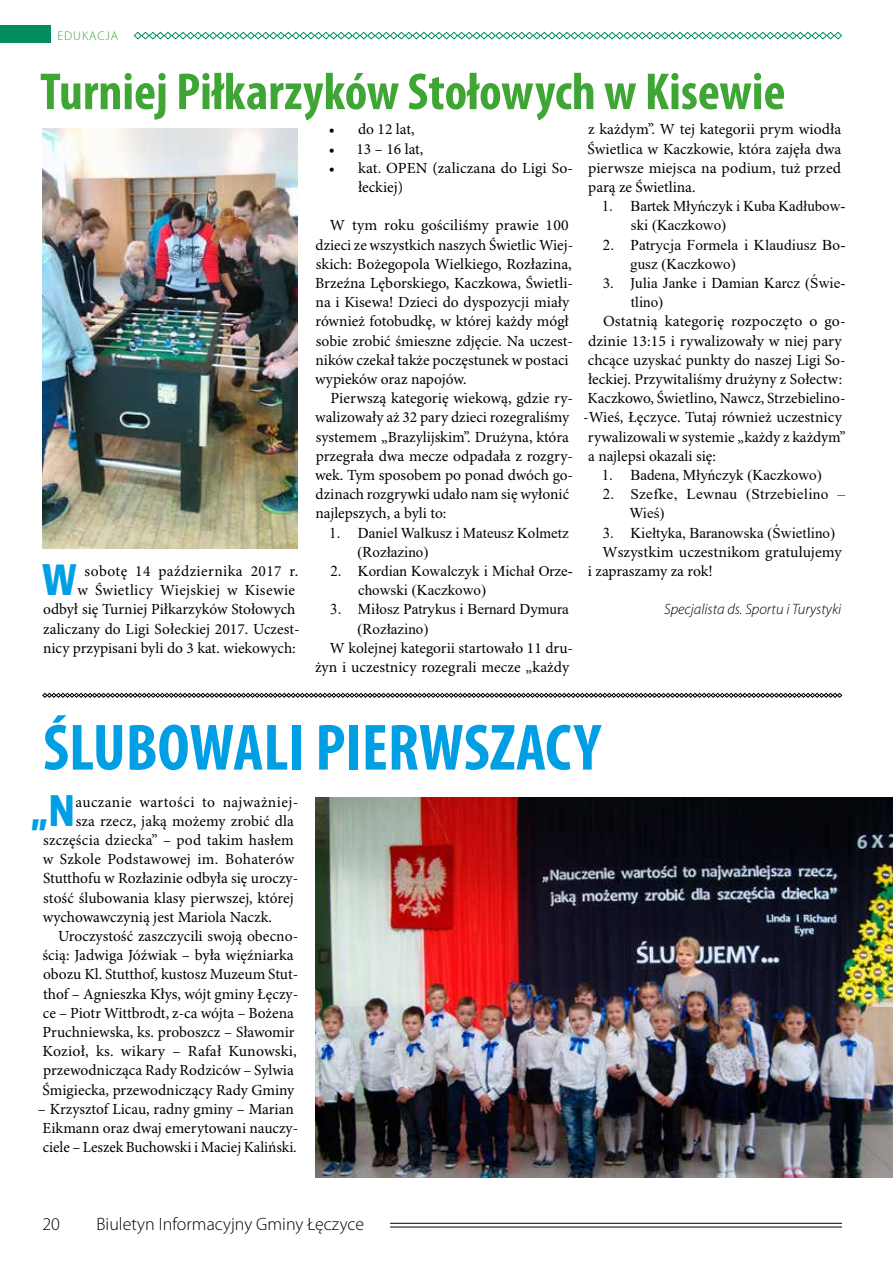
<style>
.page{position:relative;width:893px;height:1263px;background:#fff}
.page>*{position:absolute;margin:0;border:0;box-sizing:border-box;transform-origin:0 0}
.t1{font:700 condensed 66px "Myriad Pro";color:#009fe3}
.t2{font:700 condensed 52.5px "Myriad Pro";color:#3fa535}
.t3{font:700 condensed 40.95px "Bernino Sans";color:#009fe3}
.t4{font:300 18px "Myriad Pro";color:#000}
.t5{font:15.45px/19.2px "Minion Pro";color:#000}
.t6{font:15.45px "Minion Pro";letter-spacing:.025em;color:#000}
.t7{font:15px/19.2px "Times New Roman";color:#000}
.t8{font:15px/19.2px "Times New Roman";letter-spacing:.02em;color:#000}
.t9{font:italic 300 15px "Myriad Pro";color:#000}
.t10{font:300 12.6px "Myriad Pro";letter-spacing:.07em;color:#3fa535}
.s1{font-family:"Minion Pro";font-size:15.45px}
</style>
<div class="page">
<hr style="left:390px;top:1223px;width:452px;height:1px;background:#000">
<hr style="left:390px;top:1227px;width:452px;height:1px;background:#000">
<img style="left:43px;top:128px;width:254px;height:421px">
<img style="left:315px;top:797px;width:578px;height:380px">
<div style="left:0;top:26px;width:51px;height:17px;background:#018d5f"></div>
<svg style="left:133px;top:31px;width:709px;height:9px"></svg>
<svg style="left:42px;top:693px;width:800px;height:5px"></svg>
<p class="t10" style="left:57px;top:29px;width:62px">EDUKACJA</p>
<h2 class="t2" style="left:40px;top:63px;width:747px">Turniej Piłkarzyków Stołowych w Kisewie</h2>
<h3 class="t3" style="left:42px;top:555px;width:37px">W</h3>
<p class="t5" style="left:43px;top:562px;width:258px;text-align:right">sobotę 14 października 2017 r.<br>w Świetlicy Wiejskiej w Kisewie odbył się Turniej Piłkarzyków Stołowych zaliczany do Ligi Sołeckiej 2017. Uczest&shy;nicy przypisani byli do 3 kat. wiekowych:</p>
<p class="t5" style="left:329px;top:121px;width:87px">• do 12 lat,</p>
<p class="t5" style="left:329px;top:140px;width:96px">• 13 – 16 lat,</p>
<p class="t5" style="left:358px;top:159px;width:217px;text-indent:-29px">• kat. OPEN (zaliczana do Ligi So&shy;łeckiej)</p>
<p class="t5" style="left:315px;top:216px;width:259px;text-indent:15px">W tym roku gościliśmy prawie 100 dzieci ze wszystkich naszych Świetlic Wiej&shy;skich: Bożegopola Wielkiego, Rozłazina, Brzeźna Lęborskiego, Kaczkowa, Świetli&shy;na i Kisewa! Dzieci do dyspozycji miały również fotobudkę, w której każdy mógł sobie zrobić śmieszne zdjęcie. Na uczest&shy;ników czekał także poczęstunek w postaci wypieków oraz napojów.</p>
<p class="t5" style="left:315px;top:389px;width:259px;text-indent:15px">Pierwszą kategorię wiekową, gdzie ry&shy;walizowały aż 32 pary dzieci rozegraliśmy systemem „Brazylijskim”. Drużyna, która przegrała dwa mecze odpadała z rozgry&shy;wek. Tym sposobem po ponad dwóch go&shy;dzinach rozgrywki udało nam się wyłonić najlepszych, a byli to:</p>
<p class="t7" style="left:358px;top:523px;width:213px;text-indent:-28px">1. Daniel Walkusz i Mateusz Kolmetz (Rozłazino)</p>
<p class="t7" style="left:358px;top:561px;width:216px;text-indent:-28px">2. Kordian Kowalczyk i Michał Orze&shy;chowski (Kaczkowo)</p>
<p class="t7" style="left:358px;top:599px;width:213px;text-indent:-27px">3. Miłosz Patrykus i Bernard Dymura (Rozłazino)</p>
<p class="t5" style="left:315px;top:639px;width:260px;text-align:right">W kolejnej kategorii startowało 11 dru&shy;żyn i uczestnicy rozegrali mecze „każdy</p>
<p class="t5" style="left:588px;top:120px;width:255px;text-align:justify">z każdym”. W tej kategorii prym wiodła Świetlica w Kaczkowie, która zajęła dwa pierwsze miejsca na podium, tuż przed parą ze Świetlina.</p>
<p class="t7" style="left:631px;top:196px;width:216px;text-indent:-29px">1. Bartek Młyńczyk i Kuba Kadłubow&shy;ski (Kaczkowo)</p>
<p class="t7" style="left:630px;top:235px;width:217px;text-indent:-27px">2. Patrycja Formela i Klaudiusz Bo&shy;gusz (Kaczkowo)</p>
<p class="t7" style="left:631px;top:273px;width:216px;text-indent:-28px"><span class="s1">3. J</span>ulia Janke i Damian Karcz (Świe&shy;tlino)</p>
<p class="t5" style="left:603px;top:312px;width:244px">Ostatnią kategorię rozpoczęto o go-</p>
<p class="t5" style="left:588px;top:332px;width:255px">dzinie 13:15 i rywalizowały w niej pary</p>
<p class="t5" style="left:588px;top:351px;width:259px">chcące uzyskać punkty do naszej Ligi So-</p>
<p class="t5" style="left:588px;top:370px;width:256px">łeckiej. Przywitaliśmy drużyny z Sołectw:</p>
<p class="t5" style="left:588px;top:389px;width:259px">Kaczkowo, Świetlino, Nawcz, Strzebielino-</p>
<p class="t5" style="left:583px;top:408px;width:260px">-Wieś, Łęczyce. Tutaj również uczestnicy</p>
<p class="t5" style="left:588px;top:428px;width:259px">rywalizowali w systemie „każdy z każdym”</p>
<p class="t5" style="left:588px;top:447px;width:129px">a najlepsi okazali się:</p>
<p class="t7" style="left:602px;top:465px;width:221px">1. Badena, Młyńczyk (Kaczkowo)</p>
<p class="t8" style="left:629px;top:484px;width:217px;text-indent:-26px">2. Szefke, Lewnau (Strzebielino –<br>Wieś)</p>
<p class="t7" style="left:603px;top:523px;width:234px">3. Kiełtyka, Baranowska (Świetlino)</p>
<p class="t5" style="left:588px;top:543px;width:255px;text-indent:14px">Wszystkim uczestnikom gratulujemy i zapraszamy za rok!</p>
<p class="t9" style="left:664px;top:601px;width:179px">Specjalista ds. Sportu i Turystyki</p>
<h1 class="t1" style="left:43px;top:711px;width:559px">ŚLUBOWALI PIERWSZACY</h1>
<h3 class="t3" style="left:31px;top:786px;width:46px">„N</h3>
<p class="t6" style="left:76px;top:792px;width:224px">auczanie wartości to najważniej-</p>
<p class="t5" style="left:76px;top:812px;width:220px">sza rzecz, jaką możemy zrobić dla</p>
<p class="t5" style="left:43px;top:831px;width:252px">szczęścia dziecka” – pod takim hasłem</p>
<p class="t5" style="left:43px;top:850px;width:253px">w Szkole Podstawowej im. Bohaterów</p>
<p class="t5" style="left:43px;top:869px;width:257px">Stutthofu w Rozłazinie odbyła się uroczy-</p>
<p class="t5" style="left:43px;top:888px;width:252px">stość ślubowania klasy pierwszej, której</p>
<p class="t5" style="left:43px;top:908px;width:231px">wychowawczynią jest Mariola Naczk.</p>
<p class="t5" style="left:58px;top:927px;width:242px">Uroczystość zaszczycili swoją obecno-</p>
<p class="t5" style="left:42px;top:946px;width:253px">ścią: Jadwiga Jóźwiak – była więźniarka</p>
<p class="t5" style="left:43px;top:965px;width:257px">obozu Kl. Stutthof, kustosz Muzeum Stut-</p>
<p class="t5" style="left:43px;top:984px;width:257px">thof – Agnieszka Kłys, wójt gminy Łęczy-</p>
<p class="t5" style="left:43px;top:1004px;width:252px">ce – Piotr Wittbrodt, z-ca wójta – Bożena</p>
<p class="t5" style="left:43px;top:1023px;width:254px">Pruchniewska, ks. proboszcz – Sławomir</p>
<p class="t5" style="left:43px;top:1042px;width:256px">Kozioł, ks. wikary – Rafał Kunowski,</p>
<p class="t5" style="left:43px;top:1061px;width:252px">przewodnicząca Rady Rodziców – Sylwia</p>
<p class="t5" style="left:43px;top:1080px;width:253px">Śmigiecka, przewodniczący Rady Gminy</p>
<p class="t5" style="left:38px;top:1100px;width:262px;text-align:center">– Krzysztof Licau, radny gminy – Marian<br>Eikmann oraz dwaj emerytowani nauczy&shy;ciele – Leszek Buchowski i Maciej Kaliński.</p>
<p class="t4" style="left:43px;top:1214px;width:19px">20</p>
<p class="t4" style="left:97px;top:1214px;width:269px">Biuletyn Informacyjny Gminy Łęczyce</p>
</div>
